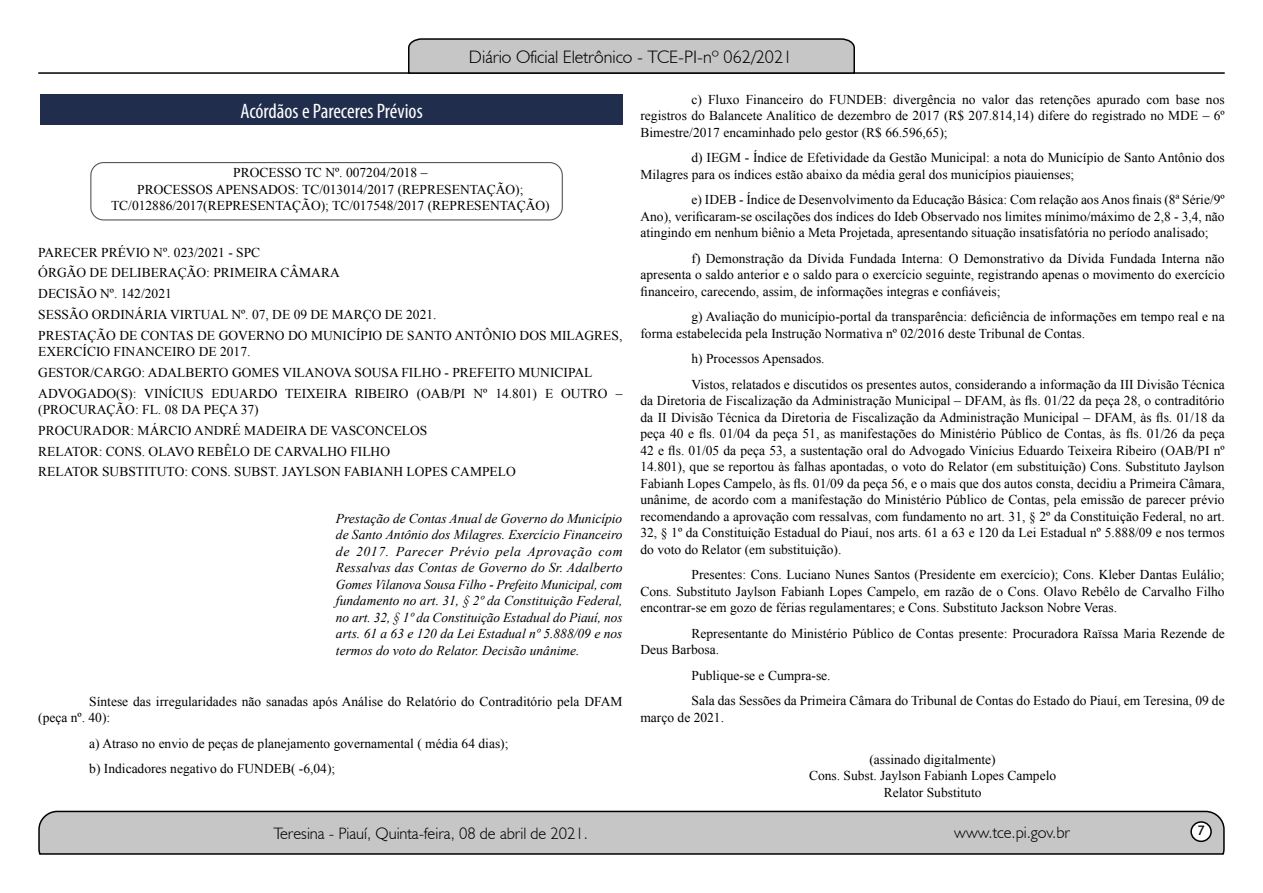
<style>
.page{position:relative;width:1263px;height:893px;background:#fff}
.page>*{position:absolute;margin:0;border:0;box-sizing:border-box;transform-origin:0 0}
.t1{font:condensed 21px "Myriad Pro";color:#fff}
.t2{font:300 18px "Humanist 521 BT";color:#000}
.t3{font:300 16.5px "Humanist 521 BT";color:#000}
.t4{font:15px "Estrangelo Edessa";color:#000}
.t5{font:13.5px/16.5px "Times New Roman";color:#000}
.t6{font:italic 13.5px/16.5px "Times New Roman";color:#000;text-align:justify}
</style>
<div class="page">
<svg style="left:38px;top:810px;width:1187px;height:45px;background:#b9b9b9"></svg>
<div style="left:1191px;top:822px;width:20px;height:19px;background:#fff;border-radius:50%"></div>
<div style="left:1190px;top:821px;width:22px;height:21px;border:2px solid #000;border-radius:50%"></div>
<hr style="left:38px;top:72px;width:1187px;height:2px;background:#000">
<svg style="left:407px;top:38px;width:449px;height:36px;background:#b4b4b4"></svg>
<div style="left:40px;top:94px;width:583px;height:31px;background:#212d4c"></div>
<div style="left:90px;top:162px;width:473px;height:59px;border:1px solid #575756;border-radius:13px"></div>
<h2 class="t2" style="left:469px;top:46px;width:325px">Diário Oficial Eletrônico - TCE-PI-nº 062/2021</h2>
<h1 class="t1" style="left:240px;top:98px;width:184px">Acórdãos e Pareceres Prévios</h1>
<p class="t5" style="left:111px;top:164px;width:440px;text-align:center">PROCESSO TC Nº. 007204/2018 –<br>PROCESSOS APENSADOS: TC/013014/2017 (REPRESENTAÇÃO);<br>TC/012886/2017(REPRESENTAÇÃO); TC/017548/2017 (REPRESENTAÇÃO)</p>
<p class="t5" style="left:38px;top:241px;width:586px;line-height:20.7px">PARECER PRÉVIO Nº. 023/2021 - SPC<br>ÓRGÃO DE DELIBERAÇÃO: PRIMEIRA CÂMARA<br>DECISÃO Nº. 142/2021<br>SESSÃO ORDINÁRIA VIRTUAL Nº. 07, DE 09 DE MARÇO DE 2021.<br>PRESTAÇÃO DE CONTAS DE GOVERNO DO MUNICÍPIO DE SANTO ANTÔNIO DOS MILAGRES,</p>
<p class="t5" style="left:38px;top:341px;width:586px;line-height:20.7px">EXERCÍCIO FINANCEIRO DE 2017.<br>GESTOR/CARGO: ADALBERTO GOMES VILANOVA SOUSA FILHO - PREFEITO MUNICIPAL<br>ADVOGADO(S): VINÍCIUS EDUARDO TEIXEIRA RIBEIRO (OAB/PI Nº 14.801) E OUTRO –</p>
<p class="t5" style="left:38px;top:399px;width:479px;line-height:20.7px">(PROCURAÇÃO: FL. 08 DA PEÇA 37)<br>PROCURADOR: MÁRCIO ANDRÉ MADEIRA DE VASCONCELOS<br>RELATOR: CONS. OLAVO REBÊLO DE CARVALHO FILHO<br>RELATOR SUBSTITUTO: CONS. SUBST. JAYLSON FABIANH LOPES CAMPELO</p>
<p class="t6" style="left:336px;top:509px;width:288px">Prestação de Contas Anual de Governo do Município de Santo Antônio dos Milagres. Exercício Financeiro de 2017. Parecer Prévio pela Aprovação com Ressalvas das Contas de Governo do Sr. Adalberto Gomes Vilanova Sousa Filho - Prefeito Municipal, com fundamento no art. 31, § 2º da Constituição Federal, no art. 32, § 1º da Constituição Estadual do Piauí, nos arts. 61 a 63 e 120 da Lei Estadual nº 5.888/09 e nos termos do voto do Relator. Decisão unânime.</p>
<p class="t5" style="left:38px;top:693px;width:586px;text-indent:51px">Síntese das irregularidades não sanadas após Análise do Relatório do Contraditório pela DFAM (peça nº. 40):</p>
<p class="t5" style="left:89px;top:730px;width:421px;line-height:25.5px">a) Atraso no envio de peças de planejamento governamental ( média 64 dias); b) Indicadores negativo do FUNDEB( -6,04);</p>
<p class="t5" style="left:640px;top:91px;width:586px;text-align:justify;text-indent:51px">c) Fluxo Financeiro do FUNDEB: divergência no valor das retenções apurado com base nos registros do Balancete Analítico de dezembro de 2017 (R$ 207.814,14) difere do registrado no MDE – 6º Bimestre/2017 encaminhado pelo gestor (R$ 66.596,65);</p>
<p class="t5" style="left:640px;top:149px;width:586px;text-indent:51px">d) IEGM - Índice de Efetividade da Gestão Municipal: a nota do Município de Santo Antônio dos<br>Milagres para os índices estão abaixo da média geral dos municípios piauienses;</p>
<p class="t5" style="left:640px;top:191px;width:586px;text-align:justify;text-indent:51px">e) IDEB - Índice de Desenvolvimento da Educação Básica: Com relação aos Anos finais (8ª Série/9º Ano), verificaram-se oscilações dos índices do Ideb Observado nos limites mínimo/máximo de 2,8 - 3,4, não atingindo em nenhum biênio a Meta Projetada, apresentando situação insatisfatória no período analisado;</p>
<p class="t5" style="left:640px;top:250px;width:586px;text-align:justify;text-indent:51px">f) Demonstração da Dívida Fundada Interna: O Demonstrativo da Dívida Fundada Interna não apresenta o saldo anterior e o saldo para o exercício seguinte, registrando apenas o movimento do exercício financeiro, carecendo, assim, de informações integras e confiáveis;</p>
<p class="t5" style="left:640px;top:308px;width:586px;text-indent:51px">g) Avaliação do município-portal da transparência: deficiência de informações em tempo real e na forma estabelecida pela Instrução Normativa nº 02/2016 deste Tribunal de Contas.</p>
<p class="t5" style="left:691px;top:346px;width:535px;line-height:25.5px">h) Processos Apensados.<br>Vistos, relatados e discutidos os presentes autos, considerando a informação da III Divisão Técnica</p>
<p class="t5" style="left:640px;top:392px;width:586px;text-align:justify">da Diretoria de Fiscalização da Administração Municipal – DFAM, às fls. 01/22 da peça 28, o contraditório da II Divisão Técnica da Diretoria de Fiscalização da Administração Municipal – DFAM, às fls. 01/18 da peça 40 e fls. 01/04 da peça 51, as manifestações do Ministério Público de Contas, às fls. 01/26 da peça 42 e fls. 01/05 da peça 53, a sustentação oral do Advogado Vinícius Eduardo Teixeira Ribeiro (OAB/PI nº 14.801), que se reportou às falhas apontadas, o voto do Relator (em substituição) Cons. Substituto Jaylson Fabianh Lopes Campelo, às fls. 01/09 da peça 56, e o mais que dos autos consta, decidiu a Primeira Câmara, unânime, de acordo com a manifestação do Ministério Público de Contas, pela emissão de parecer prévio recomendando a aprovação com ressalvas, com fundamento no art. 31, § 2º da Constituição Federal, no art.<br>32, § 1º da Constituição Estadual do Piauí, nos arts. 61 a 63 e 120 da Lei Estadual nº 5.888/09 e nos termos do voto do Relator (em substituição).</p>
<p class="t5" style="left:640px;top:566px;width:586px;text-align:justify;text-indent:51px">Presentes: Cons. Luciano Nunes Santos (Presidente em exercício); Cons. Kleber Dantas Eulálio; Cons. Substituto Jaylson Fabianh Lopes Campelo, em razão de o Cons. Olavo Rebêlo de Carvalho Filho encontrar-se em gozo de férias regulamentares; e Cons. Substituto Jackson Nobre Veras.</p>
<p class="t5" style="left:640px;top:625px;width:586px;text-indent:51px">Representante do Ministério Público de Contas presente: Procuradora Raïssa Maria Rezende de<br>Deus Barbosa.</p>
<p class="t5" style="left:691px;top:662px;width:535px;line-height:25.5px">Publique-se e Cumpra-se.<br>Sala das Sessões da Primeira Câmara do Tribunal de Contas do Estado do Piauí, em Teresina, 09 de</p>
<p class="t5" style="left:640px;top:709px;width:85px">março de 2021.</p>
<p class="t5" style="left:809px;top:751px;width:249px;text-align:center">(assinado digitalmente)<br>Cons. Subst. Jaylson Fabianh Lopes Campelo<br>Relator Substituto</p>
<p class="t3" style="left:273px;top:823px;width:316px">Teresina - Piauí, Quinta-feira, 08 de abril de 2021.</p>
<p class="t3" style="left:954px;top:822px;width:117px">www.tce.pi.gov.br</p>
<p class="t4" style="left:1197px;top:823px;width:9px">7</p>
</div>
